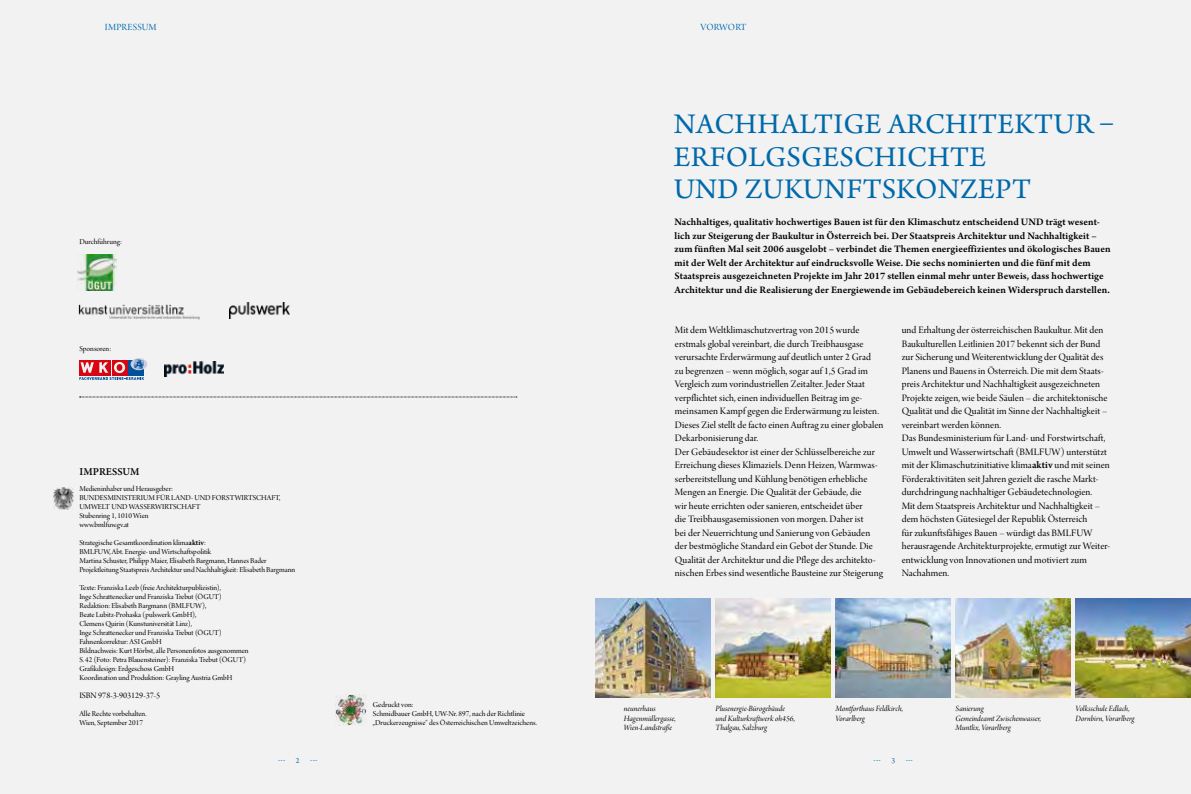
<style>
.page{position:relative;width:1191px;height:794px;background:#fff}
.page>*{position:absolute;margin:0;border:0;box-sizing:border-box;transform-origin:0 0}
.t1{font:30px/32.4px "Arno Pro";letter-spacing:.01em;color:#0069aa}
.t2{font:10.5px/13.5px "Arno Pro Display";letter-spacing:.01em;color:#000}
.t3{font:600 10.5px/13.5px "Arno Pro";letter-spacing:.01em;color:#000}
.t4{font:600 10.5px "Minion Pro";letter-spacing:.01em;color:#000}
.t5{font:10px "Arno Pro Display";letter-spacing:.015em;color:#006cae}
.t6{font:9px "Arno Pro Display";color:#000}
.t7{font:8.5px/9.5px "Arno Pro Italic Display";letter-spacing:.005em;color:#000}
.t8{font:8px/9px "Arno Pro Display";color:#000}
.t9{font:8px "Arno Pro";color:#006cae}
.s1{font-family:"Arno Pro";font-weight:600}
</style>
<div class="page">
<div style="left:0;top:0;width:595px;height:794px;background:#f2f2f2"></div>
<div style="left:595px;top:0;width:596px;height:794px;background:#f2f2f2"></div>
<img style="left:715px;top:599px;width:116px;height:98px">
<img style="left:1075px;top:599px;width:116px;height:98px">
<img style="left:955px;top:599px;width:116px;height:98px">
<img style="left:835px;top:599px;width:116px;height:98px">
<img style="left:595px;top:599px;width:116px;height:98px">
<img style="left:54px;top:488px;width:20px;height:21px">
<img style="left:335px;top:695px;width:31px;height:30px">
<svg style="left:80px;top:397px;width:437px;height:1px"></svg>
<div style="left:131px;top:358px;width:16px;height:12px;background:#c8cde2;border-radius:50%"></div>
<svg style="left:79px;top:359px;width:66px;height:21px"></svg>
<img style="left:164px;top:362px;width:60px;height:14px">
<img style="left:78px;top:254px;width:39px;height:36px">
<img style="left:79px;top:305px;width:120px;height:15px">
<img style="left:229px;top:303px;width:60px;height:15px">
<p class="t5" style="left:105px;top:21px;width:53px">IMPRESSUM</p>
<p class="t5" style="left:700px;top:21px;width:48px">VORWORT</p>
<p class="t8" style="left:79px;top:238px;width:44px">Durchführung:</p>
<p class="t8" style="left:79px;top:344px;width:33px">Sponsoren:</p>
<p class="t4" style="left:79px;top:464px;width:62px">IMPRESSUM</p>
<p class="t8" style="left:79px;top:484px;width:203px">Medieninhaber und Herausgeber:<br>BUNDESMINISTERIUM FÜR LAND- UND FORSTWIRTSCHAFT,<br>UMWELT UND WASSERWIRTSCHAFT<br>Stubenring 1, 1010 Wien<br>www.bmlfuw.gv.at</p>
<p class="t8" style="left:79px;top:538px;width:217px">Strategische Gesamtkoordination klima<span class="s1">aktiv</span>:<br>BMLFUW, Abt. Energie- und Wirtschaftspolitik<br>Martina Schuster, Philipp Maier, Elisabeth Bargmann, Hannes Bader Projektleitung Staatspreis Architektur und Nachhaltigkeit: Elisabeth Bargmann</p>
<p class="t8" style="left:79px;top:583px;width:171px">Texte: Franziska Leeb (freie Architekturpublizistin),<br>Inge Schrattenecker und Franziska Trebut (ÖGUT)<br>Redaktion: Elisabeth Bargmann (BMLFUW),<br>Beate Lubitz-Prohaska (pulswerk GmbH),<br>Clemens Quirin (Kunstuniversität Linz),<br>Inge Schrattenecker und Franziska Trebut (ÖGUT)<br>Fahnenkorrektur: ASI GmbH<br>Bildnachweis: Kurt Hörbst, alle Personenfotos ausgenommen S. 42 (Foto: Petra Blauensteiner): Franziska Trebut (ÖGUT)<br>Grafikdesign: Erdgeschoss GmbH<br>Koordination und Produktion: Grayling Austria GmbH</p>
<p class="t6" style="left:79px;top:690px;width:82px">ISBN 978-3-903129-37-5</p>
<p class="t8" style="left:79px;top:709px;width:69px">Alle Rechte vorbehalten.<br>Wien, September 2017</p>
<p class="t8" style="left:373px;top:701px;width:166px">Gedruckt von:<br>Schmidbauer GmbH, UW-Nr. 897, nach der Richtlinie „Druckerzeugnisse“ des Österreichischen Umweltzeichens.</p>
<h1 class="t1" style="left:674px;top:109px;width:442px">NACHHALTIGE ARCHITEKTUR –<br>ERFOLGSGESCHICHTE<br>UND ZUKUNFTSKONZEPT</h1>
<p class="t3" style="left:674px;top:216px;width:437px">Nachhaltiges, qualitativ hochwertiges Bauen ist für den Klimaschutz entscheidend UND trägt wesent&shy;lich zur Steigerung der Baukultur in Österreich bei. Der Staatspreis Architektur und Nachhaltigkeit – zum fünften Mal seit 2006 ausgelobt – verbindet die Themen energieeffizientes und ökologisches Bauen mit der Welt der Architektur auf eindrucksvolle Weise. Die sechs nominierten und die fünf mit dem Staatspreis ausgezeichneten Projekte im Jahr 2017 stellen einmal mehr unter Beweis, dass hochwertige Architektur und die Realisierung der Energiewende im Gebäudebereich keinen Widerspruch darstellen.</p>
<p class="t2" style="left:675px;top:324px;width:210px">Mit dem Weltklimaschutzvertrag von 2015 wurde erstmals global vereinbart, die durch Treibhausgase verursachte Erderwärmung auf deutlich unter 2 Grad<br>zu begrenzen – wenn möglich, sogar auf 1,5 Grad im Vergleich zum vorindustriellen Zeitalter. Jeder Staat verpflichtet sich, einen individuellen Beitrag im ge&shy;meinsamen Kampf gegen die Erderwärmung zu leisten.<br>Dieses Ziel stellt de facto einen Auftrag zu einer globalen Dekarbonisierung dar.<br>Der Gebäudesektor ist einer der Schlüsselbereiche zur Erreichung dieses Klimaziels. Denn Heizen, Warmwas&shy;serbereitstellung und Kühlung benötigen erhebliche Mengen an Energie. Die Qualität der Gebäude, die<br>wir heute errichten oder sanieren, entscheidet über<br>die Treibhausgasemissionen von morgen. Daher ist<br>bei der Neuerrichtung und Sanierung von Gebäuden der bestmögliche Standard ein Gebot der Stunde. Die Qualität der Architektur und die Pflege des architekto&shy;nischen Erbes sind wesentliche Bausteine zur Steigerung</p>
<p class="t2" style="left:901px;top:324px;width:209px">und Erhaltung der österreichischen Baukultur. Mit den Baukulturellen Leitlinien 2017 bekennt sich der Bund zur Sicherung und Weiterentwicklung der Qualität des Planens und Bauens in Österreich. Die mit dem Staats&shy;preis Architektur und Nachhaltigkeit ausgezeichneten Projekte zeigen, wie beide Säulen – die architektonische Qualität und die Qualität im Sinne der Nachhaltigkeit – vereinbart werden können.<br>Das Bundesministerium für Land- und Forstwirtschaft, Umwelt und Wasserwirtschaft (BMLFUW) unterstützt mit der Klimaschutzinitiative klima<span class="s1">aktiv</span> und mit seinen Förderaktivitäten seit Jahren gezielt die rasche Markt&shy;durchdringung nachhaltiger Gebäudetechnologien.<br>Mit dem Staatspreis Architektur und Nachhaltigkeit – dem höchsten Gütesiegel der Republik Österreich<br>für zukunftsfähiges Bauen – würdigt das BMLFUW herausragende Architekturprojekte, ermutigt zur Weiter&shy;entwicklung von Innovationen und motiviert zum Nachahmen.</p>
<p class="t7" style="left:624px;top:704px;width:53px">neunerhaus<br>Hagenmüllergasse,<br>Wien-Landstraße</p>
<p class="t7" style="left:715px;top:704px;width:81px">Plusenergie-Bürogebäude und Kulturkraftwerk oh456,<br>Thalgau, Salzburg</p>
<p class="t7" style="left:835px;top:704px;width:69px">Montforthaus Feldkirch,<br>Vorarlberg</p>
<p class="t7" style="left:955px;top:704px;width:87px">Sanierung<br>Gemeindeamt Zwischenwasser,<br>Muntlix, Vorarlberg</p>
<p class="t7" style="left:1075px;top:704px;width:60px">Volksschule Edlach,<br>Dornbirn, Vorarlberg</p>
<p class="t9" style="left:278px;top:756px;width:9px">---</p>
<p class="t9" style="left:296px;top:756px;width:5px">2</p>
<p class="t9" style="left:310px;top:756px;width:9px">---</p>
<p class="t9" style="left:873px;top:756px;width:9px">---</p>
<p class="t9" style="left:891px;top:756px;width:5px">3</p>
<p class="t9" style="left:905px;top:756px;width:9px">---</p>
</div>
